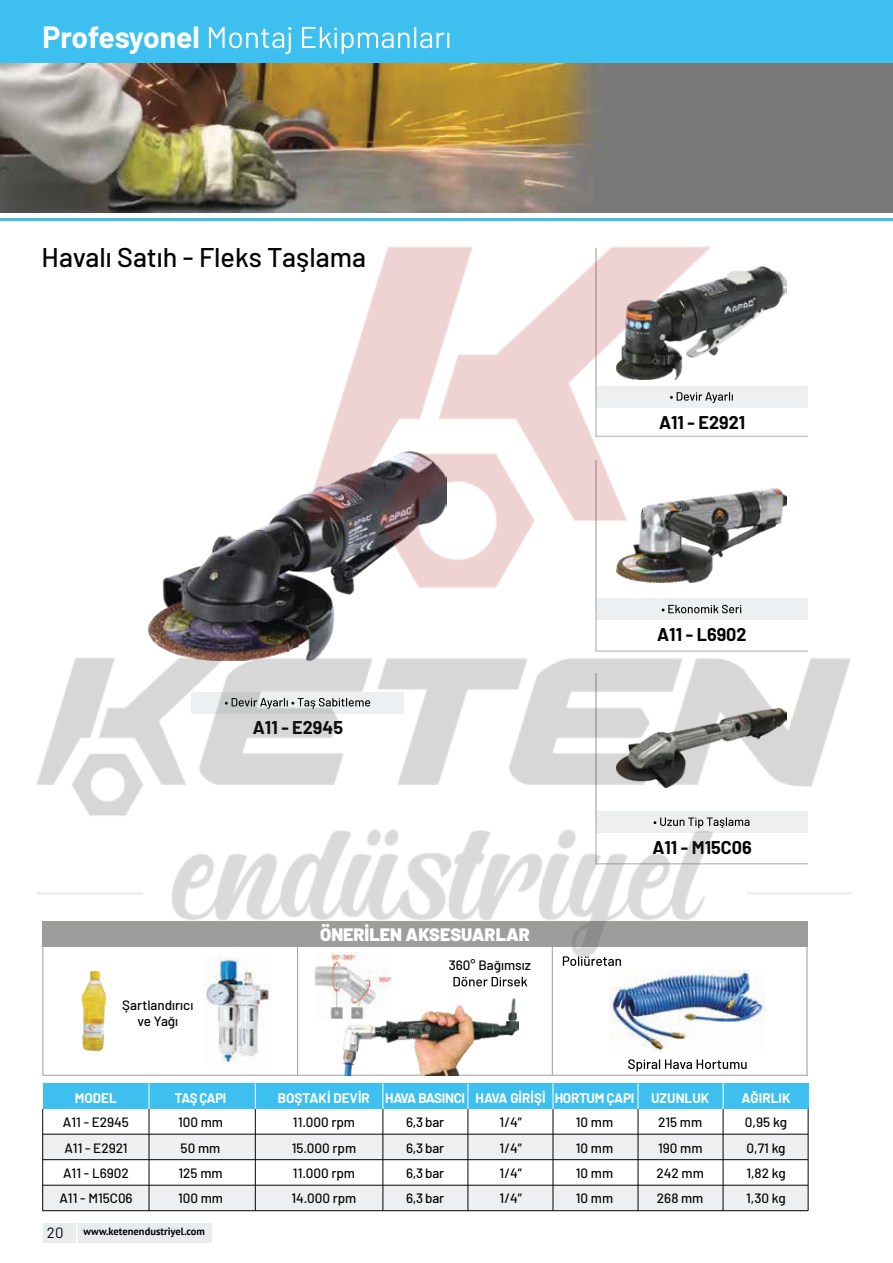
<style>
.page{position:relative;width:893px;height:1263px;background:#fff}
.page>*{position:absolute;margin:0;border:0;box-sizing:border-box;transform-origin:0 0}
.t1{font:700 30px "Barlow";letter-spacing:-.005em;color:#fff}
.t2{font:500 27px "Barlow";color:#040503}
.t3{font:700 18px "Barlow";color:#040503}
.t4{font:900 18px "Barlow";color:#fff}
.t5{font:15px "Barlow";color:#040503}
.t6{font:500 13.5px/25.2px "Barlow";color:#040503;text-align:justify}
.t7{font:700 13.5px "Barlow";color:#fff}
.t8{font:700 13.5px "Barlow";color:#fff;scale:.96 1}
.t9{font:700 10.5px "PT Sans";color:#040503}
</style>
<div class="page">
<div style="left:43px;top:1223px;width:169px;height:20px;background:#e9ecee"></div>
<div style="left:0;top:0;width:893px;height:64px;background:#3dc0ef"></div>
<svg style="left:209px;top:27px;width:240px;height:27px"></svg>
<hr style="left:0;top:218px;width:893px;height:3px;background:#3dc0ef">
<svg style="left:76px;top:1223px;width:1px;height:20px"></svg>
<div style="left:43px;top:1134px;width:765px;height:26px;background:#edeff0"></div>
<div style="left:43px;top:1185px;width:765px;height:26px;background:#edeff0"></div>
<div style="left:43px;top:1083px;width:765px;height:26px;background:#3dc0ef"></div>
<hr style="left:43px;top:1210px;width:765px;height:1px;background:#040503">
<hr style="left:43px;top:1185px;width:765px;height:1px;background:#040503">
<hr style="left:43px;top:1159px;width:765px;height:1px;background:#040503">
<hr style="left:43px;top:1134px;width:765px;height:1px;background:#040503">
<hr style="left:42px;top:1109px;width:1px;height:102px;background:#040503">
<hr style="left:149px;top:1109px;width:1px;height:102px;background:#040503">
<hr style="left:255px;top:1109px;width:1px;height:102px;background:#040503">
<hr style="left:383px;top:1109px;width:1px;height:102px;background:#040503">
<hr style="left:468px;top:1109px;width:1px;height:102px;background:#040503">
<hr style="left:553px;top:1109px;width:1px;height:102px;background:#040503">
<hr style="left:638px;top:1109px;width:1px;height:102px;background:#040503">
<hr style="left:808px;top:1109px;width:1px;height:102px;background:#040503">
<hr style="left:723px;top:1109px;width:1px;height:102px;background:#040503">
<svg style="left:149px;top:1083px;width:1px;height:26px"></svg>
<svg style="left:255px;top:1083px;width:1px;height:26px"></svg>
<svg style="left:382px;top:1083px;width:1px;height:26px"></svg>
<svg style="left:468px;top:1083px;width:1px;height:26px"></svg>
<svg style="left:553px;top:1083px;width:1px;height:26px"></svg>
<svg style="left:638px;top:1083px;width:1px;height:26px"></svg>
<svg style="left:723px;top:1083px;width:1px;height:26px"></svg>
<hr style="left:43px;top:1075px;width:765px;height:1px;background:#9d9d9c">
<hr style="left:43px;top:946px;width:1px;height:129px;background:#9d9d9c">
<hr style="left:807px;top:925px;width:1px;height:150px;background:#9d9d9c">
<hr style="left:552px;top:925px;width:1px;height:150px;background:#9d9d9c">
<hr style="left:297px;top:925px;width:1px;height:150px;background:#9d9d9c">
<svg style="left:628px;top:1059px;width:119px;height:12px"></svg>
<img style="left:205px;top:978px;width:66px;height:84px">
<img style="left:83px;top:978px;width:23px;height:72px">
<img style="left:610px;top:978px;width:155px;height:72px">
<img style="left:315px;top:978px;width:75px;height:41px">
<svg style="left:453px;top:978px;width:74px;height:8px"></svg>
<img style="left:344px;top:999px;width:175px;height:77px">
<img style="left:0;top:64px;width:893px;height:149px">
<img style="left:37px;top:246px;width:816px;height:732px">
<h1 class="t1" style="left:43px;top:15px;width:159px">Profesyonel</h1>
<h2 class="t2" style="left:42px;top:238px;width:326px">Havalı Satıh - Fleks Taşlama</h2>
<h3 class="t3" style="left:253px;top:715px;width:92px">A11 - E2945</h3>
<h3 class="t4" style="left:320px;top:921px;width:211px">ÖNERİLEN AKSESUARLAR</h3>
<p class="t6" style="left:122px;top:995px;width:73px;line-height:16.2px;text-align:center">Şartlandırıcı ve Yağı</p>
<p class="t6" style="left:449px;top:952px;width:84px">360° Bağımsız</p>
<h3 class="t3" style="left:659px;top:409px;width:88px">A11 - E2921</h3>
<h3 class="t3" style="left:657px;top:621px;width:91px">A11 - L6902</h3>
<h3 class="t3" style="left:652px;top:834px;width:101px">A11 - M15C06</h3>
<p class="t8" style="left:175px;top:1088px;width:55px">TAŞ ÇAPI</p>
<p class="t7" style="left:278px;top:1088px;width:433px">BOŞTAKİ DEVİR HAVA BASINCI HAVA GİRİŞİ HORTUM ÇAPI UZUNLUK</p>
<p class="t7" style="left:742px;top:1088px;width:50px">AĞIRLIK</p>
<p class="t7" style="left:75px;top:1088px;width:43px">MODEL</p>
<p class="t6" style="left:59px;top:1109px;width:75px;text-align:center">A11 - E2945<br>A11 - E2921<br>A11 - L6902<br>A11 - M15C06</p>
<p class="t6" style="left:178px;top:1109px;width:47px;text-align:left">100 mm<br>50 mm<br>125 mm<br>100 mm</p>
<p class="t6" style="left:291px;top:1109px;width:67px">11.000 rpm 15.000 rpm 11.000 rpm 14.000 rpm</p>
<p class="t6" style="left:406px;top:1109px;width:39px">6,3 bar 6,3 bar 6,3 bar 6,3 bar</p>
<p class="t6" style="left:500px;top:1109px;width:24px">1/4” 1/4” 1/4” 1/4”</p>
<p class="t6" style="left:576px;top:1109px;width:39px">10 mm 10 mm 10 mm 10 mm</p>
<p class="t6" style="left:745px;top:1109px;width:44px">0,95 kg 0,71 kg 1,82 kg 1,30 kg</p>
<p class="t6" style="left:656px;top:1109px;width:49px">215 mm 190 mm 242 mm 268 mm</p>
<p class="t5" style="left:47px;top:1222px;width:18px">20</p>
<p class="t9" style="left:83px;top:1225px;width:123px">www.ketenendustriyel.com</p>
</div>
